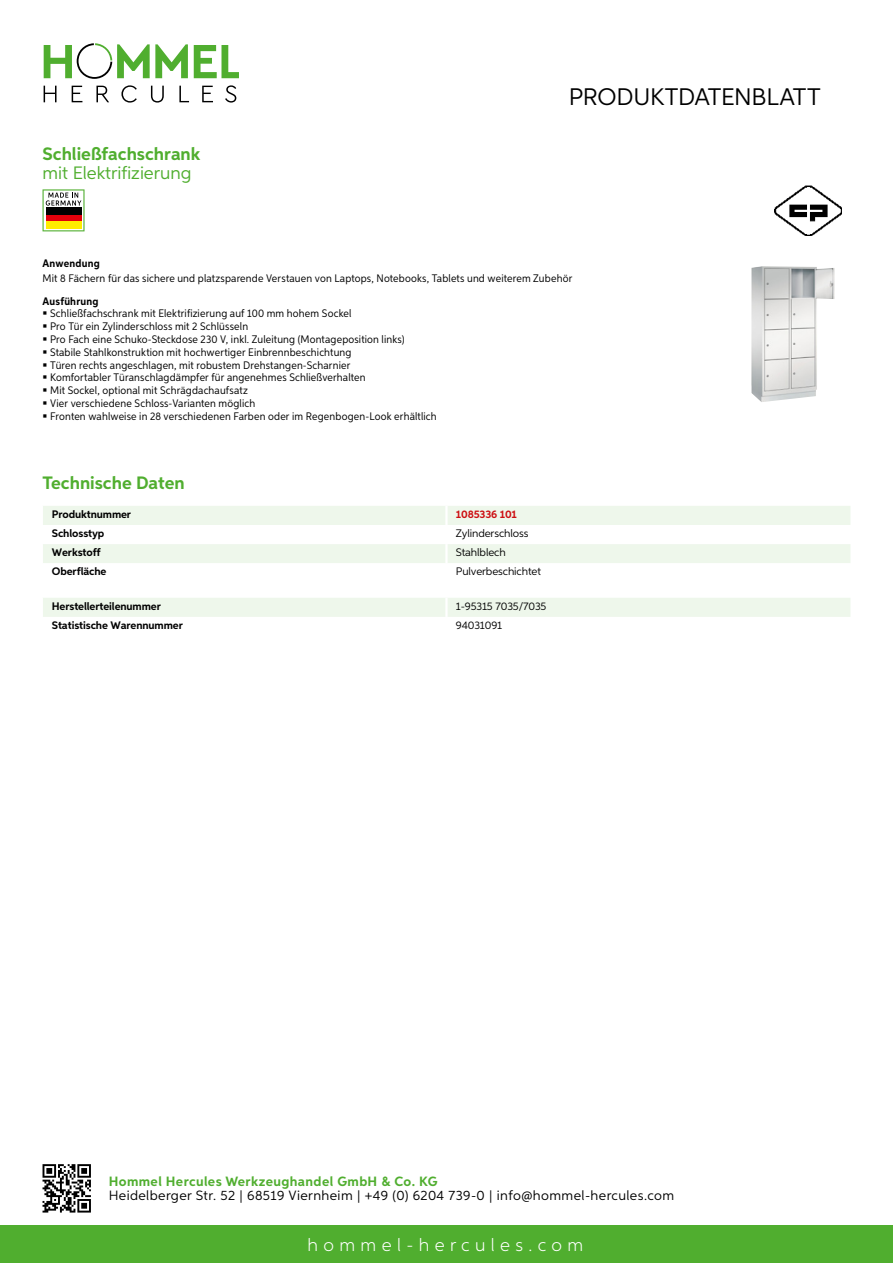
<style>
.page{position:relative;width:893px;height:1263px;background:#fff}
.page>*{position:absolute;margin:0;border:0;box-sizing:border-box;transform-origin:0 0}
.t1{font:24px "Aspira";letter-spacing:-.01em;color:#000}
.t2{font:700 18px "Aspira";color:#50ae2f}
.t3{font:300 18px "Aspira";letter-spacing:.3em;color:#fff}
.t4{font:18px "Aspira";color:#50ae2f}
.t5{font:13.5px "Aspira";letter-spacing:.03em;color:#000}
.t6{font:700 13.5px "Aspira";letter-spacing:.03em;color:#50ae2f}
.t7{font:10.95px/12.8px "Aspira Nar";letter-spacing:.015em;color:#000}
.t8{font:700 10.95px "Aspira";letter-spacing:-.01em;color:#000}
.t9{font:10.95px "Aspira";letter-spacing:-.01em;color:#000}
.t10{font:700 10.95px "Aspira Nar";letter-spacing:.02em;color:#000}
.t11{font:700 10.95px "Aspira";letter-spacing:-.01em;color:#cd1013}
</style>
<div class="page">
<div style="left:0;top:1226px;width:893px;height:37px;background:#50ae2f"></div>
<svg style="left:43px;top:1164px;width:48px;height:48px"></svg>
<svg style="left:194px;top:45px;width:45px;height:33px"></svg>
<svg style="left:44px;top:43px;width:144px;height:36px"></svg>
<svg style="left:44px;top:86px;width:13px;height:16px"></svg>
<svg style="left:72px;top:86px;width:10px;height:16px"></svg>
<svg style="left:96px;top:86px;width:13px;height:16px"></svg>
<svg style="left:121px;top:85px;width:16px;height:18px"></svg>
<svg style="left:151px;top:86px;width:13px;height:17px"></svg>
<svg style="left:179px;top:86px;width:10px;height:16px"></svg>
<svg style="left:202px;top:86px;width:11px;height:16px"></svg>
<svg style="left:225px;top:85px;width:11px;height:18px"></svg>
<div style="left:43px;top:506px;width:807px;height:19px;background:#eef7eb"></div>
<div style="left:43px;top:544px;width:807px;height:19px;background:#eef7eb"></div>
<hr style="left:445px;top:506px;width:3px;height:19px;background:#fff">
<hr style="left:445px;top:544px;width:3px;height:19px;background:#fff">
<div style="left:43px;top:598px;width:807px;height:19px;background:#eef7eb"></div>
<svg style="left:43px;top:189px;width:42px;height:42px"></svg>
<div style="left:46px;top:214px;width:35px;height:7px;background:#e3000b"></div>
<div style="left:46px;top:208px;width:35px;height:7px;background:#000"></div>
<div style="left:46px;top:221px;width:35px;height:7px;background:#ffed00"></div>
<img style="left:751px;top:266px;width:84px;height:136px">
<img style="left:775px;top:185px;width:67px;height:50px">
<h2 class="t2" style="left:43px;top:142px;width:159px">Schließfachschrank</h2>
<h2 class="t4" style="left:43px;top:162px;width:151px">mit Elektrifizierung</h2>
<h1 class="t1" style="left:569px;top:82px;width:253px">Produktdatenblatt</h1>
<p class="t10" style="left:43px;top:257px;width:59px">Anwendung</p>
<p class="t7" style="left:43px;top:272px;width:531px">Mit 8 Fächern für das sichere und platzsparende Verstauen von Laptops, Notebooks, Tablets und weiterem Zubehör</p>
<p class="t10" style="left:43px;top:294px;width:58px">Ausführung</p>
<p class="t7" style="left:50px;top:307px;width:388px">Schließfachschrank mit Elektrifizierung auf 100 mm hohem Sockel<br>Pro Tür ein Zylinderschloss mit 2 Schlüsseln<br>Pro Fach eine Schuko-Steckdose 230 V, inkl. Zuleitung (Montageposition links)<br>Stabile Stahlkonstruktion mit hochwertiger Einbrennbeschichtung<br>Türen rechts angeschlagen, mit robustem Drehstangen-Scharnier<br>Komfortabler Türanschlagdämpfer für angenehmes Schließverhalten<br>Mit Sockel, optional mit Schrägdachaufsatz<br>Vier verschiedene Schloss-Varianten möglich<br>Fronten wahlweise in 28 verschiedenen Farben oder im Regenbogen-Look erhältlich</p>
<h2 class="t2" style="left:43px;top:472px;width:144px">Technische Daten</h2>
<p class="t8" style="left:52px;top:507px;width:81px">Produktnummer</p>
<p class="t11" style="left:456px;top:507px;width:63px">1085336 101</p>
<p class="t8" style="left:52px;top:526px;width:54px">Schlosstyp</p>
<p class="t9" style="left:456px;top:526px;width:74px">Zylinderschloss</p>
<p class="t8" style="left:52px;top:545px;width:50px">Werkstoff</p>
<p class="t9" style="left:456px;top:546px;width:51px">Stahlblech</p>
<p class="t8" style="left:52px;top:565px;width:56px">Oberfläche</p>
<p class="t9" style="left:456px;top:565px;width:87px">Pulverbeschichtet</p>
<p class="t8" style="left:52px;top:599px;width:111px">Herstellerteilenummer</p>
<p class="t9" style="left:456px;top:599px;width:92px">1-95315 7035/7035</p>
<p class="t8" style="left:52px;top:618px;width:132px">Statistische Warennummer</p>
<p class="t9" style="left:456px;top:618px;width:48px">94031091</p>
<p class="t6" style="left:109px;top:1172px;width:330px">Hommel Hercules Werkzeughandel GmbH &amp; Co. KG</p>
<p class="t5" style="left:109px;top:1187px;width:567px">Heidelberger Str. 52 | 68519 Viernheim | +49 (0) 6204 739-0 | info@hommel-hercules.com</p>
<h2 class="t3" style="left:307px;top:1234px;width:277px">hommel-hercules.com</h2>
</div>
